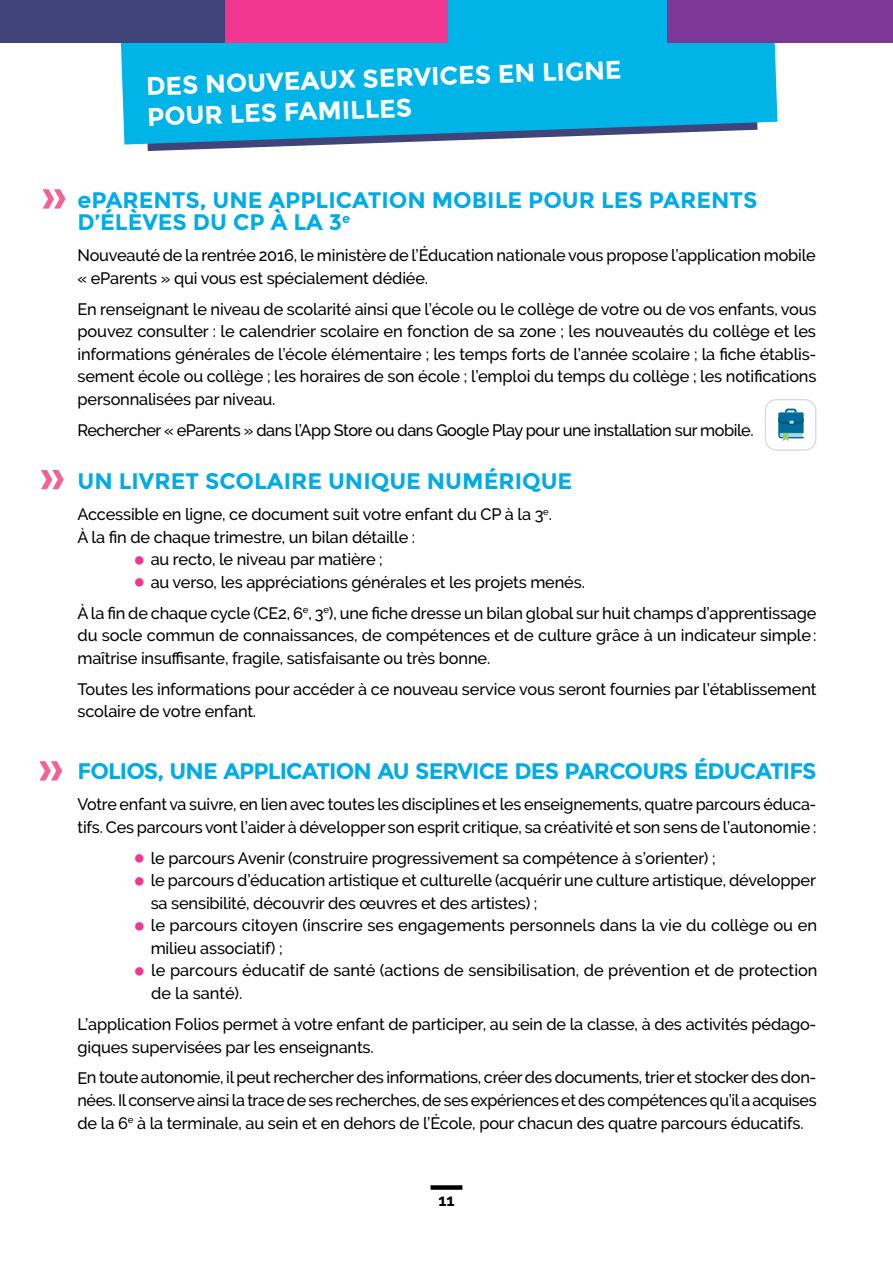
<style>
.page{position:relative;width:893px;height:1263px;background:#fff}
.page>*{position:absolute;margin:0;border:0;box-sizing:border-box;transform-origin:0 0}
.t1{font:700 25.5px "Montserrat";color:#fff}
.t2{font:700 22.5px "Montserrat";color:#00abe6}
.t3{font:700 22.5px "Montserrat";letter-spacing:-.04em;color:#00abe6}
.t4{font:500 16.5px/22.5px "Raleway";letter-spacing:-.01em;color:#000}
.t5{font:500 16.5px "Raleway";letter-spacing:-.03em;color:#000}
.t6{font:700 16.5px "Raleway";color:#000}
.s1{font-size:45px;color:#f0368e}
</style>
<div class="page">
<svg style="left:147px;top:145px;width:172px;height:6px"></svg>
<svg style="left:121px;top:43px;width:656px;height:102px;background:#16b3e2"></svg>
<svg style="left:43px;top:189px;width:22px;height:20px"></svg>
<svg style="left:41px;top:470px;width:23px;height:19px"></svg>
<svg style="left:39px;top:761px;width:23px;height:20px"></svg>
<div style="left:0;top:0;width:226px;height:43px;background:#404478"></div>
<div style="left:226px;top:0;width:222px;height:43px;background:#f0368e"></div>
<div style="left:448px;top:0;width:219px;height:43px;background:#00b4e7"></div>
<div style="left:667px;top:0;width:226px;height:43px;background:#7d3797"></div>
<div style="left:431px;top:1185px;width:31px;height:5px;background:#000"></div>
<svg style="left:765px;top:399px;width:51px;height:52px"></svg>
<h1 class="t1" style="left:146px;top:71px;width:234px;rotate:-2deg">DES NO UVEA UX SER</h1>
<h1 class="t1" style="left:413px;top:62px;width:209px;rotate:-2deg">VICES EN LIGNE</h1>
<h1 class="t1" style="left:147px;top:102px;width:178px;rotate:-2deg">PO UR LES FAMI</h1>
<h1 class="t1" style="left:350px;top:95px;width:46px;rotate:-2deg">LLES</h1>
<h2 class="t2" style="left:78px;top:186px;width:30px">EPARE</h2>
<h2 class="t2" style="left:154px;top:186px;width:527px">NTS, UNE APPLICATION MOBI LE POUR LES PARE</h2>
<h2 class="t2" style="left:711px;top:186px;width:45px">NTS</h2>
<h2 class="t2" style="left:78px;top:209px;width:274px">D’ÉLÈVES DU CP À LA 3<sup>E</sup></h2>
<p class="t4" style="left:78px;top:244px;width:740px">Nouveauté de la rentrée 2016, le ministère de l’Éducation nationale vous propose l’application mobile « eParents » qui vous est spécialement dédiée.</p>
<p class="t4" style="left:78px;top:298px;width:741px;text-align:justify">En renseignant le niveau de scolarité ainsi que l’école ou le collège de votre ou de vos enfants, vous pouvez consulter : le calendrier scolaire en fonction de sa zone ; les nouveautés du collège et les informations générales de l’école élémentaire ; les temps forts de l’année scolaire ; la fiche établis&shy;sement école ou collège ; les horaires de son école ; l’emploi du temps du collège ; les notifications personnalisées par niveau.</p>
<p class="t5" style="left:78px;top:420px;width:678px">Rechercher « eParents » dans l’App Store ou dans Google Play pour une installation sur mobile.</p>
<h2 class="t2" style="left:78px;top:468px;width:204px">UN LIVRET SCOLAIRE</h2>
<h2 class="t2" style="left:328px;top:468px;width:243px">UNIQUE NUMÉRIQUE</h2>
<p class="t4" style="left:77px;top:503px;width:476px">Accessible en ligne, ce document suit votre enfant du CP à la 3<sup>e</sup>.<br>À la fin de chaque trimestre, un bilan détaille :</p>
<p class="t4" style="left:132px;top:548px;width:253px"><span class="s1">•</span> au recto, le niveau par matière ;</p>
<p class="t4" style="left:78px;top:566px;width:740px;line-height:31px;text-indent:54px"><span class="s1">•</span> au verso, les appréciations générales et les projets menés.<br>À la fin de chaque cycle (CE2, 6<sup>e</sup>, 3<sup>e</sup>), une fiche dresse un bilan global sur huit champs d’apprentissage</p>
<p class="t4" style="left:78px;top:624px;width:740px">du socle commun de connaissances, de compétences et de culture grâce à un indicateur simple: maîtrise insuffisante, fragile, satisfaisante ou très bonne.</p>
<p class="t4" style="left:78px;top:678px;width:740px">Toutes les informations pour accéder à ce nouveau service vous seront fournies par l’établissement scolaire de votre enfant.</p>
<h2 class="t3" style="left:78px;top:758px;width:353px">FOLIOS, UNE APPLICATION AU SER</h2>
<h2 class="t2" style="left:458px;top:758px;width:72px">VICE DES</h2>
<h2 class="t3" style="left:565px;top:758px;width:251px">PARCOURS ÉDUCATI FS</h2>
<p class="t4" style="left:78px;top:793px;width:740px">Votre enfant va suivre, en lien avec toutes les disciplines et les enseignements, quatre parcours éduca&shy;tifs. Ces parcours vont l’aider à développer son esprit critique, sa créativité et son sens de l’autonomie :</p>
<p class="t4" style="left:132px;top:847px;width:586px"><span class="s1">•</span> le parcours Avenir (construire progressivement sa compétence à s’orienter) ;</p>
<p class="t4" style="left:151px;top:869px;width:667px;text-indent:-19px"><span class="s1">•</span> le parcours d’éducation artistique et culturelle (acquérir une culture artistique, développer sa sensibilité, découvrir des œuvres et des artistes) ;</p>
<p class="t4" style="left:151px;top:914px;width:668px;text-indent:-19px"><span class="s1">•</span> le parcours citoyen (inscrire ses engagements personnels dans la vie du collège ou en milieu associatif) ;</p>
<p class="t4" style="left:151px;top:959px;width:668px;text-indent:-20px"><span class="s1">•</span> le parcours éducatif de santé (actions de sensibilisation, de prévention et de protection de la santé).</p>
<p class="t4" style="left:77px;top:1013px;width:740px">L’application Folios permet à votre enfant de participer, au sein de la classe, à des activités pédago&shy;giques supervisées par les enseignants.</p>
<p class="t4" style="left:77px;top:1066px;width:741px;text-align:justify">En toute autonomie, il peut rechercher des informations, créer des documents, trier et stocker des don&shy;nées. Il conserve ainsi la trace de ses recherches, de ses expériences et des compétences qu’il a acquises de la 6<sup>e</sup> à la terminale, au sein et en dehors de l’École, pour chacun des quatre parcours éducatifs.</p>
<p class="t6" style="left:438px;top:1191px;width:17px">11</p>
</div>
